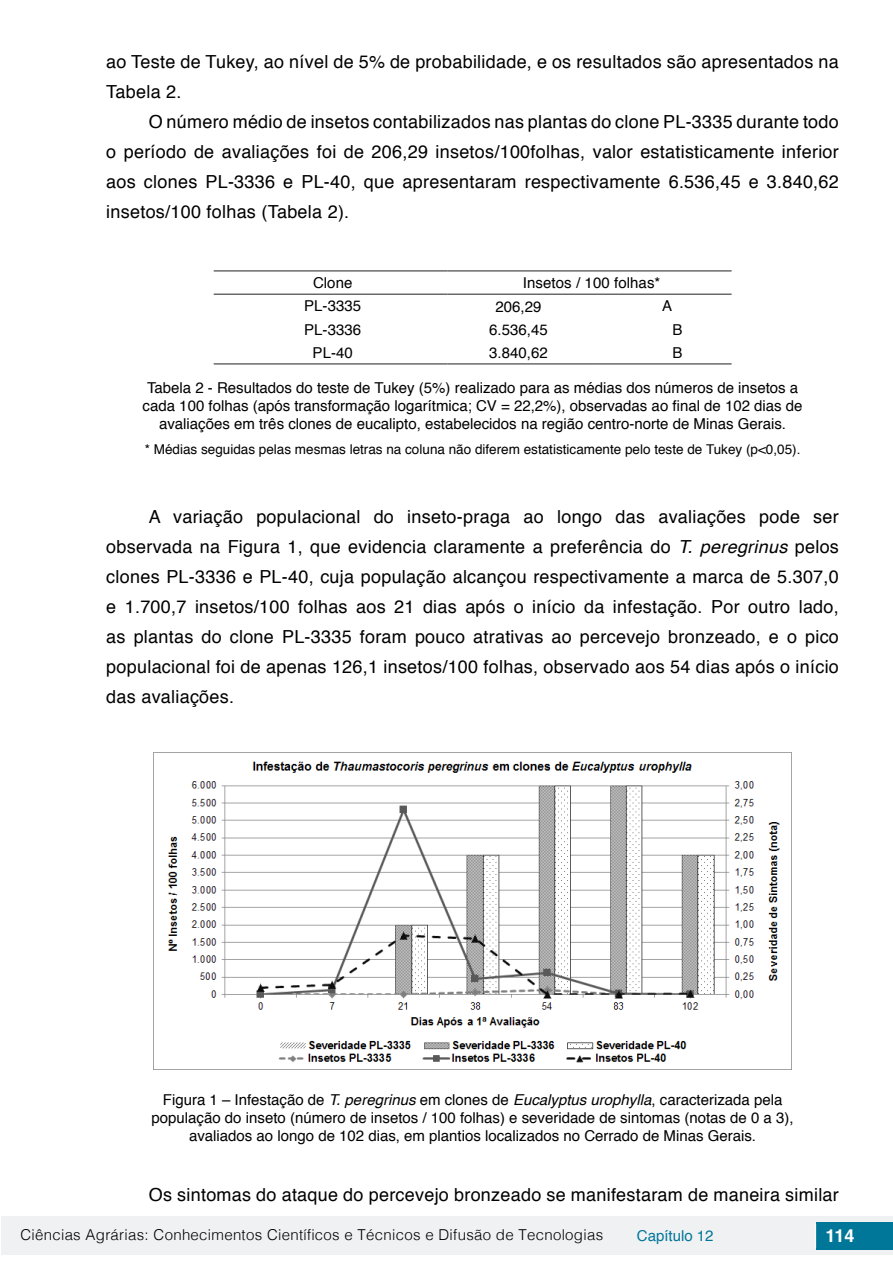
<style>
.page{position:relative;width:893px;height:1263px;background:#fff}
.page>*{position:absolute;margin:0;border:0;box-sizing:border-box;transform-origin:0 0}
.txt{font:18px/30px "Helvetica";letter-spacing:.015em;color:#000;text-align:justify}
.t1{font:700 18px "Helvetica";color:#fff}
.info_tab_gra_imag{font:15px/18px "Helvetica";color:#000;text-align:center}
.t2{font:300 15px "Helvetica";letter-spacing:.02em;color:#000}
.tab_centro{font:15px "Helvetica";letter-spacing:.005em;color:#000}
.t3{font:15px "Helvetica";color:#007699}
.fonte_tab_gra_imag{font:13.5px "Helvetica";color:#000}
.s1{font-style:italic}
</style>
<div class="page">
<div style="left:1px;top:1216px;width:891px;height:38px;background:#f0f1f2"></div>
<div style="left:816px;top:1222px;width:77px;height:27px;background:#007699"></div>
<svg style="left:815px;top:1224px;width:1px;height:24px"></svg>
<hr style="left:214px;top:364px;width:234px;height:1px;background:#231f20">
<hr style="left:448px;top:364px;width:150px;height:1px;background:#231f20">
<hr style="left:598px;top:364px;width:134px;height:1px;background:#231f20">
<hr style="left:214px;top:271px;width:234px;height:1px;background:#231f20">
<hr style="left:448px;top:271px;width:150px;height:1px;background:#231f20">
<hr style="left:598px;top:271px;width:134px;height:1px;background:#231f20">
<hr style="left:214px;top:294px;width:234px;height:1px;background:#231f20">
<hr style="left:448px;top:294px;width:150px;height:1px;background:#231f20">
<hr style="left:598px;top:294px;width:134px;height:1px;background:#231f20">
<img style="left:154px;top:752px;width:638px;height:318px">
<p class="txt" style="left:106px;top:47px;width:734px">ao Teste de Tukey, ao nível de 5% de probabilidade, e os resultados são apresentados na<br>Tabela 2.</p>
<p class="txt" style="left:106px;top:107px;width:734px;text-indent:43px">O número médio de insetos contabilizados nas plantas do clone PL-3335 durante todo o período de avaliações foi de 206,29 insetos/100folhas, valor estatisticamente inferior aos clones PL-3336 e PL-40, que apresentaram respectivamente 6.536,45 e 3.840,62 insetos/100 folhas (Tabela 2).</p>
<p class="tab_centro" style="left:313px;top:271px;width:41px">Clone</p>
<p class="tab_centro" style="left:523px;top:271px;width:139px">Insetos / 100 folhas*</p>
<p class="tab_centro" style="left:304px;top:295px;width:59px">PL-3335</p>
<p class="tab_centro" style="left:495px;top:295px;width:48px">206,29</p>
<p class="tab_centro" style="left:662px;top:295px;width:12px">A</p>
<p class="tab_centro" style="left:304px;top:318px;width:59px">PL-3336</p>
<p class="tab_centro" style="left:489px;top:318px;width:60px">6.536,45</p>
<p class="tab_centro" style="left:672px;top:318px;width:12px">B</p>
<p class="tab_centro" style="left:313px;top:341px;width:42px">PL-40</p>
<p class="tab_centro" style="left:489px;top:341px;width:60px">3.840,62</p>
<p class="tab_centro" style="left:672px;top:341px;width:12px">B</p>
<p class="info_tab_gra_imag" style="left:143px;top:379px;width:661px">Tabela 2 - Resultados do teste de Tukey (5%) realizado para as médias dos números de insetos a cada 100 folhas (após transformação logarítmica; CV = 22,2%), observadas ao final de 102 dias de avaliações em três clones de eucalipto, estabelecidos na região centro-norte de Minas Gerais.</p>
<p class="fonte_tab_gra_imag" style="left:145px;top:439px;width:657px">* Médias seguidas pelas mesmas letras na coluna não diferem estatisticamente pelo teste de Tukey (p&lt;0,05).</p>
<p class="txt" style="left:106px;top:502px;width:734px;text-indent:43px">A variação populacional do inseto-praga ao longo das avaliações pode ser observada na Figura 1, que evidencia claramente a preferência do <span class="s1">T. peregrinus</span> pelos clones PL-3336 e PL-40, cuja população alcançou respectivamente a marca de 5.307,0 e 1.700,7 insetos/100 folhas aos 21 dias após o início da infestação. Por outro lado, as plantas do clone PL-3335 foram pouco atrativas ao percevejo bronzeado, e o pico populacional foi de apenas 126,1 insetos/100 folhas, observado aos 54 dias após o início das avaliações.</p>
<p class="info_tab_gra_imag" style="left:152px;top:1091px;width:643px">Figura 1 – Infestação de <span class="s1">T. peregrinus</span> em clones de <span class="s1">Eucalyptus urophylla</span>, caracterizada pela população do inseto (número de insetos / 100 folhas) e severidade de sintomas (notas de 0 a 3), avaliados ao longo de 102 dias, em plantios localizados no Cerrado de Minas Gerais.</p>
<p class="txt" style="left:149px;top:1180px;width:692px">Os sintomas do ataque do percevejo bronzeado se manifestaram de maneira similar</p>
<p class="t2" style="left:20px;top:1222px;width:584px">Ciências Agrárias: Conhecimentos Científicos e Técnicos e Difusão de Tecnologias</p>
<p class="t3" style="left:637px;top:1224px;width:78px">Capítulo 12</p>
<p class="t1" style="left:825px;top:1221px;width:31px">114</p>
</div>
